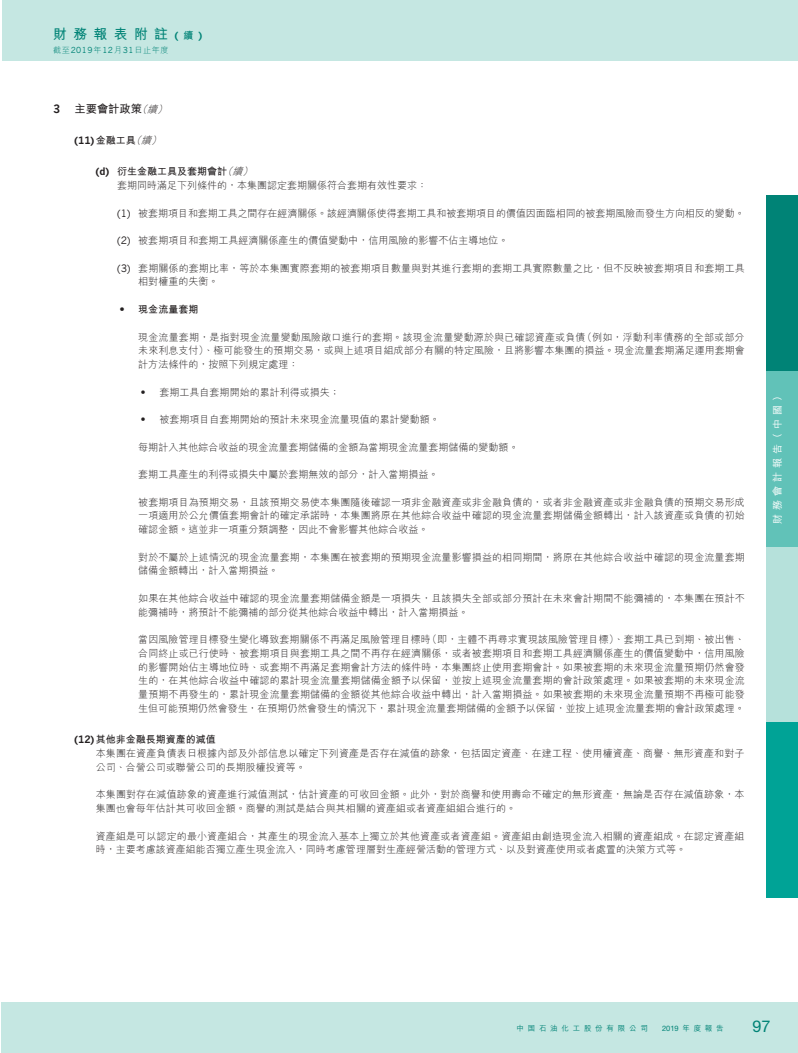
<style>
.page{position:relative;width:798px;height:1053px;background:#fff}
.page>*{position:absolute;margin:0;border:0;box-sizing:border-box;transform-origin:0 0}
.t1{font:16.25px "Helvetica Neue LT Std";color:#008376}
.t2{font:700 13.75px "M Hei HK";letter-spacing:.47em;color:#008376}
.t3{font:700 11.25px "M Hei HK";color:#231f20}
.t4{font:700 11.25px "News Gothic";color:#231f20}
.t5{font:300 10px/13.8px "M Hei HK";color:#231f20}
.t6{font:700 10px "News Gothic";color:#231f20}
.t7{font:500 10px "M Hei HK";letter-spacing:.415em;color:#fff}
.t8{font:700 10px "M Hei HK";color:#231f20}
.t9{font:300 8.12px "M Hei HK";letter-spacing:.06em;color:#008376}
.t10{font:500 7.5px "M Hei HK";letter-spacing:.5em;color:#008376}
.t11{font:7.5px "Helvetica Neue LT Std";color:#008376}
.s1{font-family:"News Gothic";font-size:10px}
.s2{font-size:10px}
.s3{font-family:"News Gothic";font-weight:400}
.s4{font-weight:300;font-style:italic;font-size:10px}
.s5{font-family:"M Hei HK"}
.s6{font-family:"M Hei HK";font-weight:300;font-style:italic}
.s7{font-family:"News Gothic";font-weight:700}
.s8{font-weight:700}
.s9{font-style:italic}
.s10{font-family:"M Hei HKS"}
.s11{font-family:"M Hei HK";font-weight:500}
</style>
<div class="page">
<div style="left:1px;top:1002px;width:796px;height:50px;background:#c5e7e2"></div>
<div style="left:766px;top:722px;width:31px;height:175px;background:#00a396"></div>
<div style="left:766px;top:546px;width:31px;height:176px;background:#b6e1db"></div>
<div style="left:766px;top:371px;width:31px;height:175px;background:#61c2b8"></div>
<div style="left:766px;top:195px;width:31px;height:176px;background:#008376"></div>
<div style="left:2px;top:0;width:795px;height:61px;background:#c5e7e2"></div>
<h2 class="t2" style="left:53px;top:24px;width:150px">財務報表附註 <span class="s1">(</span><span class="s2">續</span><span class="s1">)</span></h2>
<p class="t9" style="left:53px;top:45px;width:117px">截至<span class="s3">2019</span>年<span class="s3">12</span>月<span class="s3">31</span>日止年度</p>
<p class="t4" style="left:53px;top:102px;width:9px">3</p>
<p class="t3" style="left:74px;top:100px;width:97px">主要會計政策<span class="s4">（續）</span></p>
<p class="t6" style="left:74px;top:134px;width:91px">(11) <span class="s5">金融工具</span><span class="s6">（續）</span></p>
<p class="t5" style="left:117px;top:165px;width:312px;text-indent:-21px"><span class="s7">(d)</span> <span class="s8">衍生金融工具及套期會計</span><span class="s9">（續）<br></span>套期同時滿足下列條件的，本集團認定套期關係符合套期有效性要求：</p>
<p class="t5" style="left:117px;top:206px;width:629px"><span class="s3">(1)</span> 被套期項目和套期工具之間存在經濟關係。該經濟關係使得套期工具和被套期項目的價值因面臨相同的被套期風險而發生方向相反的變動。</p>
<p class="t5" style="left:117px;top:233px;width:393px"><span class="s3">(2)</span> 被套期項目和套期工具經濟關係產生的價值變動中，信用風險的影響不佔主導地位。</p>
<p class="t5" style="left:138px;top:261px;width:607px;text-indent:-21px"><span class="s3">(3)</span> 套期關係的套期比率，等於本集團實際套期的被套期項目數量與對其進行套期的套期工具實際數量之比，但不反映被套期項目和套期工具相對權重的失衡。</p>
<p class="t8" style="left:117px;top:302px;width:83px">‧ 現金流量套期</p>
<p class="t5" style="left:138px;top:330px;width:607px;text-align:justify">現金流量套期，是指對現金流量變動風險敞口進行的套期。該現金流量變動源於與已確認資產或負債（例如，浮動利率債務的全部或部分未來利息支付）、極可能發生的預期交易，或與上述項目組成部分有關的特定風險，且將影響本集團的損益。現金流量套期滿足運用套期會計方法條件的，按照下列規定處理：</p>
<p class="t5" style="left:138px;top:385px;width:203px">‧ 套期工具自套期開始的累計利得或損失；</p>
<p class="t5" style="left:138px;top:412px;width:303px">‧ 被套期項目自套期開始的預計未來現金流量現值的累計變動額。</p>
<p class="t5" style="left:138px;top:440px;width:381px">每期計入其他綜合收益的現金流量套期儲備的金額為當期現金流量套期儲備的變動額。</p>
<p class="t5" style="left:138px;top:467px;width:301px">套期工具產生的利得或損失中屬於套期無效的部分，計入當期損益。</p>
<p class="t5" style="left:138px;top:495px;width:607px;text-align:justify">被套期項目為預期交易，且該預期交易使本集團隨後確認一項非金融資產或非金融負債的，或者非金融資產或非金融負債的預期交易形成一項適用於公允價值套期會計的確定承諾時，本集團將原在其他綜合收益中確認的現金流量套期儲備金額轉出，計入該資產或負債的初始確認金額。這並非一項重分類調整，因此不會影響其他綜合收益。</p>
<p class="t5" style="left:138px;top:550px;width:607px">對於不屬於上述情況的現金流量套期，本集團在被套期的預期現金流量影響損益的相同期間，將原在其他綜合收益中確認的現金流量套期儲備金額轉出，計入當期損益。</p>
<p class="t5" style="left:138px;top:591px;width:607px">如果在其他綜合收益中確認的現金流量套期儲備金額是一項損失，且該損失全部或部分預計在未來會計期間不能彌補的，本集團在預計不能彌補時，將預計不能彌補的部分從其他綜合收益中轉出，計入當期損益。</p>
<p class="t5" style="left:138px;top:632px;width:608px;text-align:justify">當因風險管理目標發生變化導致套期關係不再滿足風險管理目標時（即，主體不再尋求實現該風險管理目標）、套期工具已到期、被出售、合同終止或已行使時、被套期項目與套期工具之間不再存在經濟關係，或者被套期項目和套期工具經濟關係產生的價值變動中，信用風險的影響開始佔主導地位時、或套期不再滿足套期會計方法的條件時，本集團終止使用套期會計。如果被套期的未來現金流量預期仍然會發生的，在其他綜合收益中確認的累計現金流量套期儲備金額予以保留，並按上述現金流量套期的會計政策處理。如果被套期的未來現金流量預期不再發生的，累計現金流量套期儲備的金額從其他綜合收益中轉出，計入當期損益。如果被套期的未來現金流量預期不再極可能發生但可能預期仍然會發生，在預期仍然會發生的情況下，累計現金流量套期儲備的金額予以保留，並按上述現金流量套期的會計政策處理。</p>
<p class="t5" style="left:96px;top:732px;width:650px;text-indent:-21px"><span class="s7">(12)</span> <span class="s8">其他非金融長期資產的減值<br></span>本集團在資產負債表日根據內部及外部信息以確定下列資產是否存在減值的跡象，包括固定資產、在建工程、使用權資產、商譽、無形資產和對子公司、合營公司或聯營公司的長期股權投資等。</p>
<p class="t5" style="left:96px;top:787px;width:650px">本集團對存在減值跡象的資產進行減值測試，估計資產的可收回金額。此外，對於商譽和使用壽命不確定的無形資產，無論是否存在減值跡象，本集團也會每年估計其可收回金額。商譽的測試是結合與其相關的資產組或者資產組組合進行的。</p>
<p class="t5" style="left:96px;top:828px;width:650px">資產組是可以認定的最小資產組合，其產生的現金流入基本上獨立於其他資產或者資產組。資產組由創造現金流入相關的資產組成。在認定資產組時，主要考慮該資產組能否獨立產生現金流入，同時考慮管理層對生產經營活動的管理方式、以及對資產使用或者處置的決策方式等。</p>
<p class="t7" style="left:769px;top:524px;width:135px;rotate:-90deg">財務會計報告（中國）</p>
<p class="t10" style="left:516px;top:1022px;width:133px">中<span class="s10">國</span>石油化工股份有限公司</p>
<p class="t11" style="left:661px;top:1023px;width:63px">2019<span class="s11">年度報告</span></p>
<h1 class="t1" style="left:752px;top:1016px;width:20px">97</h1>
</div>
